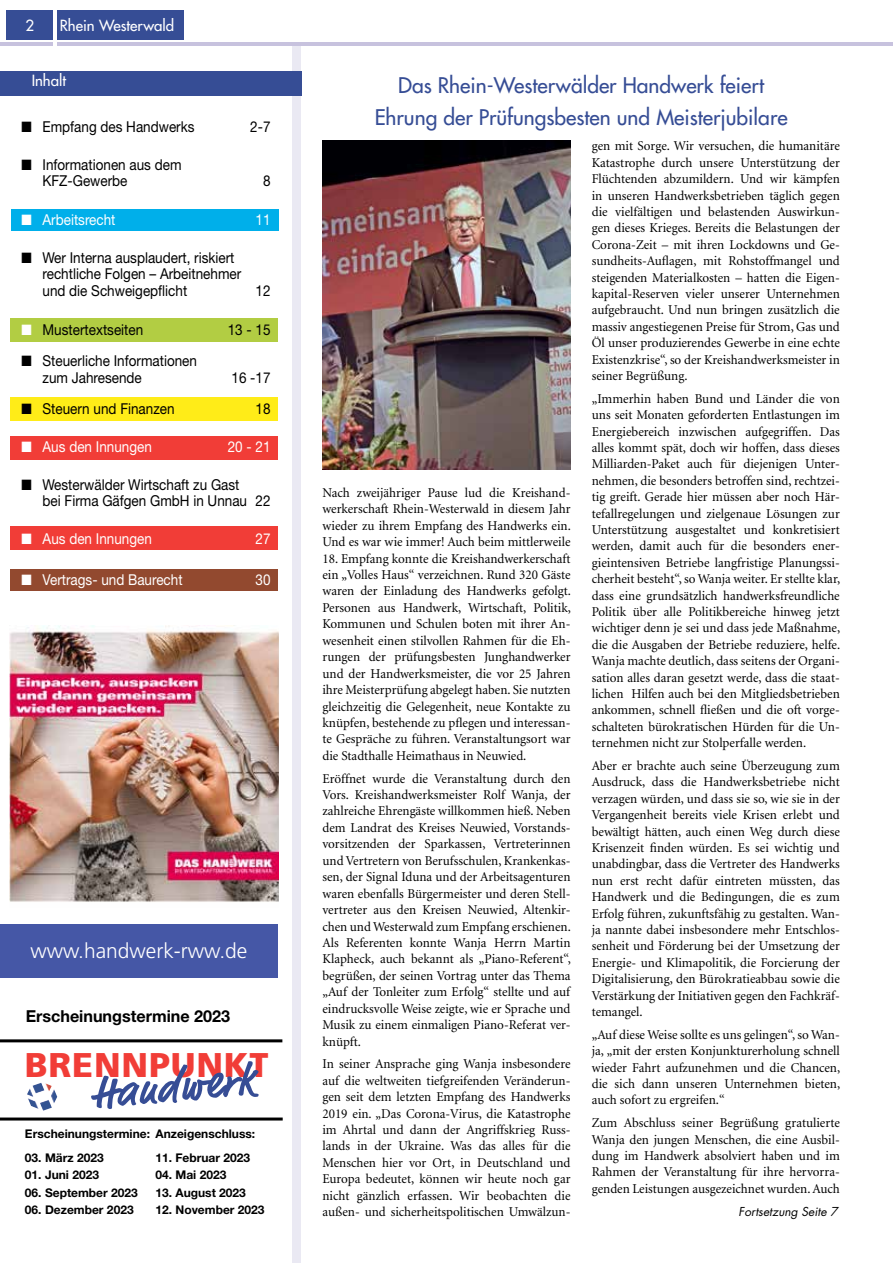
<style>
.page{position:relative;width:893px;height:1263px;background:#fff}
.page>*{position:absolute;margin:0;border:0;box-sizing:border-box;transform-origin:0 0}
.t1{font:900 34.35px "Frutiger LT";letter-spacing:.025em;color:#f13d37}
.t2{font:21px/32px "Futura LT";color:#364d95;text-align:center}
.t3{font:300 21px "Frutiger LT";color:#fff}
.t4{font:700 16.5px "Helvetica Neue LT";color:#000}
.t5{font:15px/16.5px "Helvetica Neue LT";color:#000;scale:.9 1}
.t6{font:15px "Helvetica Neue LT";color:#fff;scale:.9 1}
.t7{font:15px "Futura LT";color:#fff}
.t8{font:13.5px/16.4px "Minion LT";color:#000;text-align:justify}
.t9{font:700 12px "Helvetica Neue LT";color:#000}
.t10{font:italic 12px "Futura LT";color:#000}
.s1{color:#fff}
</style>
<div class="page">
<hr style="left:0;top:43px;width:893px;height:3px;background:#c7c2de">
<div style="left:6px;top:10px;width:177px;height:30px;background:#364d95"></div>
<hr style="left:53px;top:0;width:3px;height:46px;background:#fff">
<div style="left:11px;top:526px;width:267px;height:24px;background:#f13d37"></div>
<div style="left:11px;top:318px;width:267px;height:24px;background:#b2cd43"></div>
<div style="left:11px;top:570px;width:267px;height:21px;background:#92492f"></div>
<div style="left:11px;top:397px;width:267px;height:23px;background:#ffec18"></div>
<div style="left:12px;top:209px;width:267px;height:22px;background:#00afea"></div>
<div style="left:292px;top:47px;width:9px;height:1216px;background:#eae9f3"></div>
<div style="left:0;top:71px;width:301px;height:25px;background:#364d95"></div>
<hr style="left:0;top:1039px;width:282px;height:3px;background:#000">
<hr style="left:0;top:1117px;width:283px;height:3px;background:#000">
<svg style="left:91px;top:1061px;width:168px;height:48px"></svg>
<img style="left:27px;top:1083px;width:30px;height:28px">
<div style="left:11px;top:436px;width:267px;height:23px;background:#f13d37"></div>
<img style="left:322px;top:140px;width:248px;height:330px">
<img style="left:10px;top:625px;width:269px;height:277px">
<div style="left:0;top:924px;width:278px;height:53px;background:#4557a6"></div>
<p class="t7" style="left:25px;top:15px;width:10px">2</p>
<p class="t7" style="left:60px;top:15px;width:116px">Rhein Westerwald</p>
<p class="t7" style="left:32px;top:71px;width:36px">Inhalt</p>
<p class="t5" style="left:22px;top:118px;width:194px">■ Empfang des Handwerks</p>
<p class="t5" style="left:250px;top:118px;width:24px">2-7</p>
<p class="t5" style="left:43px;top:156px;width:156px;text-indent:-21px">■ Informationen aus dem<br>KFZ-Gewerbe</p>
<p class="t5" style="left:263px;top:172px;width:10px">8</p>
<p class="t6" style="left:22px;top:211px;width:106px">■ Arbeitsrecht</p>
<p class="t6" style="left:256px;top:211px;width:18px">11</p>
<p class="t5" style="left:43px;top:249px;width:222px;text-indent:-21px">■ Wer Interna ausplaudert, riskiert rechtliche Folgen – Arbeitnehmer und die Schweigepflicht</p>
<p class="t5" style="left:256px;top:282px;width:18px">12</p>
<p class="t5" style="left:22px;top:321px;width:137px"><span class="s1">■</span> Mustertextseiten</p>
<p class="t5" style="left:228px;top:321px;width:49px">13 - 15</p>
<p class="t5" style="left:43px;top:353px;width:173px;text-indent:-21px">■ Steuerliche Informationen zum Jahresende</p>
<p class="t5" style="left:232px;top:369px;width:45px">16 -17</p>
<p class="t5" style="left:22px;top:400px;width:172px">■ Steuern und Finanzen</p>
<p class="t5" style="left:256px;top:400px;width:18px">18</p>
<p class="t6" style="left:22px;top:438px;width:146px">■ Aus den Innungen</p>
<p class="t6" style="left:228px;top:438px;width:49px">20 - 21</p>
<p class="t5" style="left:43px;top:476px;width:255px;text-indent:-21px">■ Westerwälder Wirtschaft zu Gast<br>bei Firma Gäfgen GmbH in Unnau 22</p>
<p class="t6" style="left:22px;top:529px;width:146px">■ Aus den Innungen</p>
<p class="t6" style="left:256px;top:529px;width:18px">27</p>
<p class="t6" style="left:22px;top:570px;width:180px">■ Vertrags- und Baurecht</p>
<p class="t6" style="left:256px;top:570px;width:18px">30</p>
<h2 class="t3" style="left:30px;top:939px;width:219px">www.handwerk-rww.de</h2>
<p class="t4" style="left:26px;top:1006px;width:206px">Erscheinungstermine 2023</p>
<h1 class="t1" style="left:25px;top:1044px;width:245px">BRENNPUNKT</h1>
<p class="t9" style="left:25px;top:1127px;width:232px">Erscheinungstermine: Anzeigenschluss:</p>
<p class="t9" style="left:25px;top:1150px;width:80px">03. März 2023</p>
<p class="t9" style="left:155px;top:1150px;width:96px">11. Februar 2023</p>
<p class="t9" style="left:25px;top:1167px;width:76px">01. Juni 2023</p>
<p class="t9" style="left:155px;top:1167px;width:72px">04. Mai 2023</p>
<p class="t9" style="left:25px;top:1185px;width:114px">06. September 2023</p>
<p class="t9" style="left:155px;top:1185px;width:92px">13. August 2023</p>
<p class="t9" style="left:25px;top:1202px;width:110px">06. Dezember 2023</p>
<p class="t9" style="left:155px;top:1202px;width:111px">12. November 2023</p>
<h2 class="t2" style="left:375px;top:69px;width:414px">Das Rhein-Westerwälder Handwerk feiert<br>Ehrung der Prüfungsbesten und Meisterjubilare</h2>
<p class="t8" style="left:322px;top:485px;width:250px">Nach zweijähriger Pause lud die Kreishand&shy;werkerschaft Rhein-Westerwald in diesem Jahr wieder zu ihrem Empfang des Handwerks ein.<br>Und es war wie immer! Auch beim mittlerweile</p>
<p class="t8" style="left:322px;top:550px;width:250px">18. Empfang konnte die Kreishandwerkerschaft ein „Volles Haus“ verzeichnen. Rund 320 Gäste waren der Einladung des Handwerks gefolgt.<br>Personen aus Handwerk, Wirtschaft, Politik, Kommunen und Schulen boten mit ihrer An&shy;wesenheit einen stilvollen Rahmen für die Eh&shy;rungen der prüfungsbesten Junghandwerker und der Handwerksmeister, die vor 25 Jahren ihre Meisterprüfung abgelegt haben. Sie nutzten gleichzeitig die Gelegenheit, neue Kontakte zu knüpfen, bestehende zu pflegen und interessan&shy;te Gespräche zu führen. Veranstaltungsort war die Stadthalle Heimathaus in Neuwied.</p>
<p class="t8" style="left:322px;top:770px;width:250px">Eröffnet wurde die Veranstaltung durch den Vors. Kreishandwerksmeister Rolf Wanja, der zahlreiche Ehrengäste willkommen hieß. Neben dem Landrat des Kreises Neuwied, Vorstands&shy;vorsitzenden der Sparkassen, Vertreterinnen und Vertretern von Berufsschulen, Krankenkas&shy;sen, der Signal Iduna und der Arbeitsagenturen waren ebenfalls Bürgermeister und deren Stell&shy;vertreter aus den Kreisen Neuwied, Altenkir&shy;chen und Westerwald zum Empfang erschienen.<br>Als Referenten konnte Wanja Herrn Martin Klapheck, auch bekannt als „Piano-Referent“, begrüßen, der seinen Vortrag unter das Thema „Auf der Tonleiter zum Erfolg“ stellte und auf eindrucksvolle Weise zeigte, wie er Sprache und Musik zu einem einmaligen Piano-Referat ver&shy;knüpft.</p>
<p class="t8" style="left:322px;top:1056px;width:250px">In seiner Ansprache ging Wanja insbesondere auf die weltweiten tiefgreifenden Veränderun&shy;gen seit dem letzten Empfang des Handwerks 2019 ein. „Das Corona-Virus, die Katastrophe im Ahrtal und dann der Angriffskrieg Russ&shy;lands in der Ukraine. Was das alles für die Menschen hier vor Ort, in Deutschland und Europa bedeutet, können wir heute noch gar nicht gänzlich erfassen. Wir beobachten die außen- und sicherheitspolitischen Umwälzun-</p>
<p class="t8" style="left:592px;top:138px;width:250px">gen mit Sorge. Wir versuchen, die humanitäre Katastrophe durch unsere Unterstützung der Flüchtenden abzumildern. Und wir kämpfen in unseren Handwerksbetrieben täglich gegen die vielfältigen und belastenden Auswirkun&shy;gen dieses Krieges. Bereits die Belastungen der Corona-Zeit – mit ihren Lockdowns und Ge&shy;sundheits-Auflagen, mit Rohstoffmangel und steigenden Materialkosten – hatten die Eigen&shy;kapital-Reserven vieler unserer Unternehmen aufgebraucht. Und nun bringen zusätzlich die massiv angestiegenen Preise für Strom, Gas und Öl unser produzierendes Gewerbe in eine echte Existenzkrise“, so der Kreishandwerksmeister in seiner Begrüßung.</p>
<p class="t8" style="left:592px;top:391px;width:250px">„Immerhin haben Bund und Länder die von uns seit Monaten geforderten Entlastungen im Energiebereich inzwischen aufgegriffen. Das alles kommt spät, doch wir hoffen, dass dieses Milliarden-Paket auch für diejenigen Unter&shy;nehmen, die besonders betroffen sind, rechtzei&shy;tig greift. Gerade hier müssen aber noch Här&shy;tefallregelungen und zielgenaue Lösungen zur Unterstützung ausgestaltet und konkretisiert werden, damit auch für die besonders ener&shy;gieintensiven Betriebe langfristige Planungssi&shy;cherheit besteht“, so Wanja weiter. Er stellte klar, dass eine grundsätzlich handwerksfreundliche Politik über alle Politikbereiche hinweg jetzt wichtiger denn je sei und dass jede Maßnahme, die die Ausgaben der Betriebe reduziere, helfe.<br>Wanja machte deutlich, dass seitens der Organi&shy;sation alles daran gesetzt werde, dass die staat&shy;lichen Hilfen auch bei den Mitgliedsbetrieben ankommen, schnell fließen und die oft vorge&shy;schalteten bürokratischen Hürden für die Un&shy;ternehmen nicht zur Stolperfalle werden.</p>
<p class="t8" style="left:592px;top:758px;width:250px">Aber er brachte auch seine Überzeugung zum Ausdruck, dass die Handwerksbetriebe nicht verzagen würden, und dass sie so, wie sie in der Vergangenheit bereits viele Krisen erlebt und bewältigt hätten, auch einen Weg durch diese Krisenzeit finden würden. Es sei wichtig und unabdingbar, dass die Vertreter des Handwerks nun erst recht dafür eintreten müssten, das Handwerk und die Bedingungen, die es zum Erfolg führen, zukunftsfähig zu gestalten. Wan&shy;ja nannte dabei insbesondere mehr Entschlos&shy;senheit und Förderung bei der Umsetzung der Energie- und Klimapolitik, die Forcierung der Digitalisierung, den Bürokratieabbau sowie die Verstärkung der Initiativen gegen den Fachkräf&shy;temangel.</p>
<p class="t8" style="left:592px;top:1027px;width:250px">„Auf diese Weise sollte es uns gelingen“, so Wan&shy;ja, „mit der ersten Konjunkturerholung schnell wieder Fahrt aufzunehmen und die Chancen, die sich dann unseren Unternehmen bieten, auch sofort zu ergreifen.“</p>
<p class="t8" style="left:592px;top:1115px;width:250px">Zum Abschluss seiner Begrüßung gratulierte Wanja den jungen Menschen, die eine Ausbil&shy;dung im Handwerk absolviert haben und im Rahmen der Veranstaltung für ihre hervorra&shy;genden Leistungen ausgezeichnet wurden. Auch</p>
<p class="t10" style="left:739px;top:1203px;width:101px">Fortsetzung Seite 7</p>
</div>
